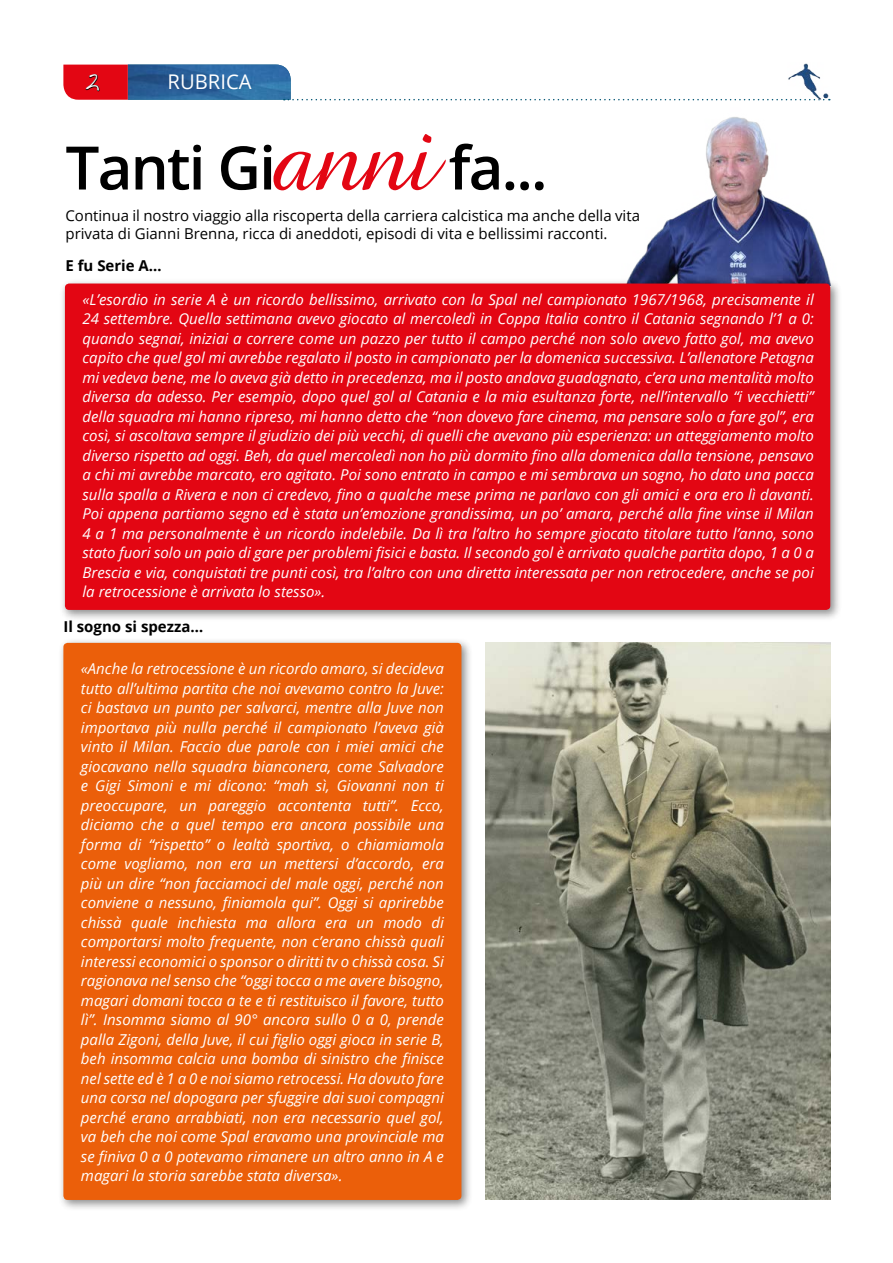
<style>
.page{position:relative;width:893px;height:1263px;background:#fff}
.page>*{position:absolute;margin:0;border:0;box-sizing:border-box;transform-origin:0 0}
.t1{font:600 60px "Open Sans";letter-spacing:-.03em;color:#000}
.t2{font:38.85px "P22 Hopper Edward";color:#fff}
.t3{font:20.25px "Open Sans";color:#fff}
.t4{font:italic 15px/19.5px "Open Sans";color:#fff;text-align:justify}
.t5{font:15px/18px "Open Sans";color:#000}
.t6{font:700 15px "Open Sans";color:#000}
.s1{font-family:"Amazone BT";font-weight:400;font-size:109.95px;color:#e30613}
</style>
<div class="page">
<svg style="left:63px;top:65px;width:548px;height:36px"></svg>
<img style="left:788px;top:63px;width:41px;height:34px">
<img style="left:613px;top:97px;width:218px;height:181px">
<div style="left:59px;top:278px;width:782px;height:343px;background:#000;opacity:.45"></div>
<div style="left:65px;top:284px;width:765px;height:326px;background:#e30613;border-radius:4px"></div>
<div style="left:58px;top:637px;width:415px;height:575px;background:#000;opacity:.45"></div>
<div style="left:63px;top:643px;width:398px;height:557px;background:#eb5f0a;border-radius:4px"></div>
<img style="left:486px;top:643px;width:344px;height:557px">
<h2 class="t2" style="left:86px;top:64px;width:15px">2</h2>
<h3 class="t3" style="left:168px;top:68px;width:86px">RUBRICA</h3>
<h1 class="t1" style="left:65px;top:127px;width:484px">Tanti Gi<span class="s1">anni</span> fa...</h1>
<p class="t5" style="left:65px;top:206px;width:576px">Continua il nostro viaggio alla riscoperta della carriera calcistica ma anche della vita privata di Gianni Brenna, ricca di aneddoti, episodi di vita e bellissimi racconti.</p>
<p class="t6" style="left:65px;top:255px;width:98px">E fu Serie A…</p>
<p class="t4" style="left:82px;top:289px;width:733px">«L’esordio in serie A è un ricordo bellissimo, arrivato con la Spal nel campionato 1967/1968, precisamente il 24 settembre. Quella settimana avevo giocato al mercoledì in Coppa Italia contro il Catania segnando l’1 a 0: quando segnai, iniziai a correre come un pazzo per tutto il campo perché non solo avevo fatto gol, ma avevo capito che quel gol mi avrebbe regalato il posto in campionato per la domenica successiva. L’allenatore Petagna mi vedeva bene, me lo aveva già detto in precedenza, ma il posto andava guadagnato, c’era una mentalità molto diversa da adesso. Per esempio, dopo quel gol al Catania e la mia esultanza forte, nell’intervallo “i vecchietti” della squadra mi hanno ripreso, mi hanno detto che “non dovevo fare cinema, ma pensare solo a fare gol”, era così, si ascoltava sempre il giudizio dei più vecchi, di quelli che avevano più esperienza: un atteggiamento molto diverso rispetto ad oggi. Beh, da quel mercoledì non ho più dormito fino alla domenica dalla tensione, pensavo a chi mi avrebbe marcato, ero agitato. Poi sono entrato in campo e mi sembrava un sogno, ho dato una pacca sulla spalla a Rivera e non ci credevo, fino a qualche mese prima ne parlavo con gli amici e ora ero lì davanti.<br>Poi appena partiamo segno ed è stata un’emozione grandissima, un po’ amara, perché alla fine vinse il Milan 4 a 1 ma personalmente è un ricordo indelebile. Da lì tra l’altro ho sempre giocato titolare tutto l’anno, sono stato fuori solo un paio di gare per problemi fisici e basta. Il secondo gol è arrivato qualche partita dopo, 1 a 0 a Brescia e via, conquistati tre punti così, tra l’altro con una diretta interessata per non retrocedere, anche se poi la retrocessione è arrivata lo stesso».</p>
<p class="t6" style="left:63px;top:616px;width:141px">Il sogno si spezza…</p>
<p class="t4" style="left:81px;top:659px;width:364px">«Anche la retrocessione è un ricordo amaro, si decideva tutto all’ultima partita che noi avevamo contro la Juve: ci bastava un punto per salvarci, mentre alla Juve non importava più nulla perché il campionato l’aveva già vinto il Milan. Faccio due parole con i miei amici che giocavano nella squadra bianconera, come Salvadore e Gigi Simoni e mi dicono: “mah sì, Giovanni non ti preoccupare, un pareggio accontenta tutti”. Ecco, diciamo che a quel tempo era ancora possibile una forma di “rispetto” o lealtà sportiva, o chiamiamola come vogliamo, non era un mettersi d’accordo, era più un dire “non facciamoci del male oggi, perché non conviene a nessuno, finiamola qui”. Oggi si aprirebbe chissà quale inchiesta ma allora era un modo di comportarsi molto frequente, non c’erano chissà quali interessi economici o sponsor o diritti tv o chissà cosa. Si ragionava nel senso che “oggi tocca a me avere bisogno, magari domani tocca a te e ti restituisco il favore, tutto lì”. Insomma siamo al 90° ancora sullo 0 a 0, prende palla Zigoni, della Juve, il cui figlio oggi gioca in serie B, beh insomma calcia una bomba di sinistro che finisce nel sette ed è 1 a 0 e noi siamo retrocessi. Ha dovuto fare una corsa nel dopogara per sfuggire dai suoi compagni perché erano arrabbiati, non era necessario quel gol, va beh che noi come Spal eravamo una provinciale ma se finiva 0 a 0 potevamo rimanere un altro anno in A e magari la storia sarebbe stata diversa».</p>
</div>
